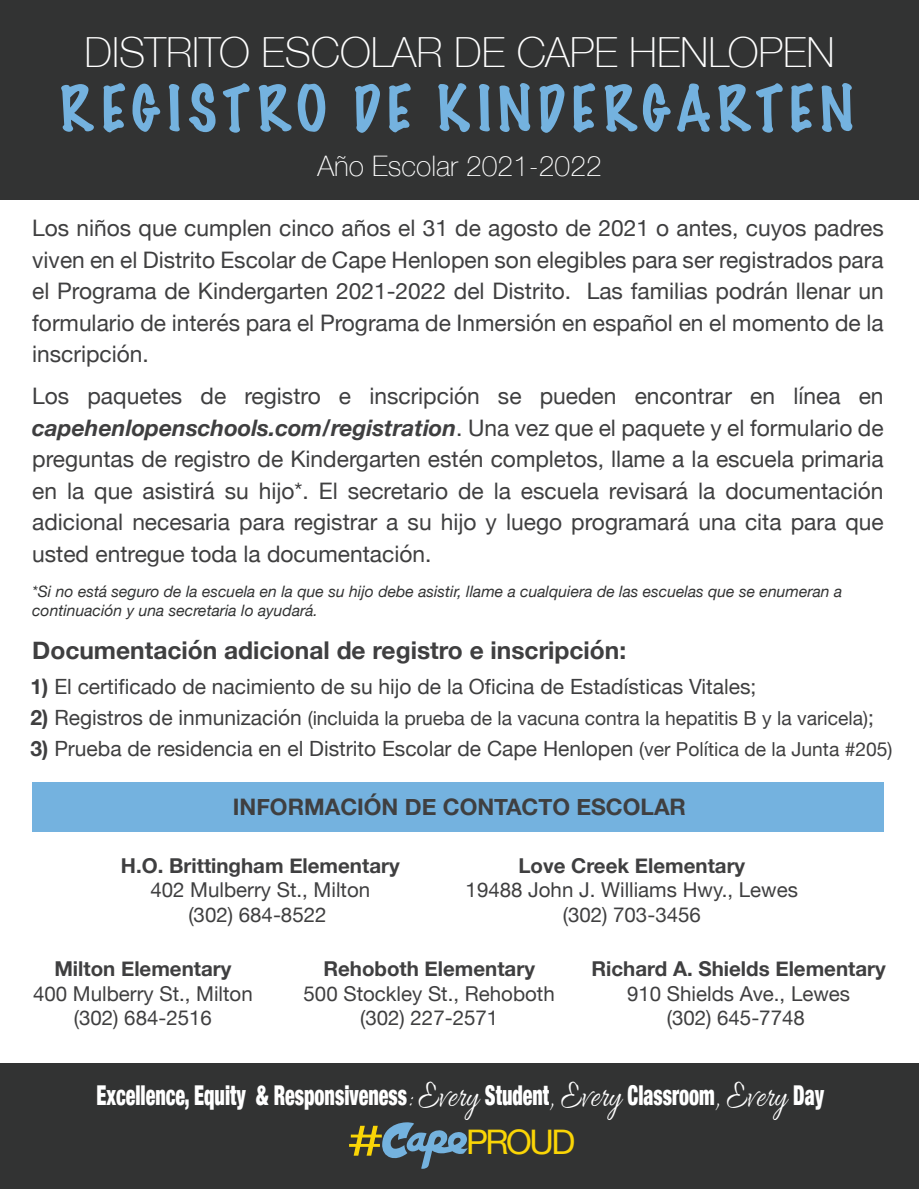
<style>
.page{position:relative;width:919px;height:1189px;background:#fff}
.page>*{position:absolute;margin:0;border:0;box-sizing:border-box;transform-origin:0 0}
.t1{font:100 57.4px "Marker Felt";letter-spacing:.1em;color:#74b2df}
.t2{font:42.88px "Helvetica Neue";color:#fad506;scale:1.56 1}
.t3{font:100 41.48px "Helvetica Neue";color:#fff}
.t4{font:33.95px "Helvetica Neue";letter-spacing:-.075em;color:#fad506}
.t5{font:100 28.35px "Helvetica Neue";color:#fff}
.t6{font:900 condensed 27.3px "Helvetica Neue";color:#fff;scale:.73 1}
.t7{font:700 24.5px "Helvetica Neue";color:#3f3f40}
.t8{font:22.75px/31.5px "Helvetica Neue";color:#3f3f40;text-align:justify}
.t9{font:700 22.75px "Helvetica Neue";color:#3f3f40}
.t10{font:21px "Helvetica Neue";color:#3f3f40}
.t11{font:20.47px/24.5px "Helvetica Neue";color:#3f3f40;text-align:center}
.t12{font:700 20.47px "Helvetica Neue";color:#3f3f40}
.t13{font:19.25px "Helvetica Neue";color:#3f3f40}
.t14{font:italic 15.75px/18.9px "Helvetica Neue";color:#323333}
.s1{font-weight:700;font-style:italic}
.s2{font-weight:700}
.s3{font-weight:700;font-size:21px}
.s4{font-size:21px}
.s5{font-size:19.25px}
.s6{font-family:"Allura";font-weight:400;font-stretch:normal;font-size:39.55px}
</style>
<div class="page">
<div style="left:32px;top:782px;width:851px;height:50px;background:#74b2df"></div>
<div style="left:0;top:0;width:918px;height:200px;background:#323333"></div>
<div style="left:0;top:1063px;width:918px;height:126px;background:#323333"></div>
<svg style="left:382px;top:1122px;width:85px;height:46px"></svg>
<h3 class="t3" style="left:84px;top:21px;width:751px">DISTRITO ESCOLAR DE CAPE HENLOPEN</h3>
<h1 class="t1" style="left:60px;top:63px;width:795px">REGISTRO DE KINDERGARTEN</h1>
<p class="t5" style="left:317px;top:145px;width:286px">Año Escolar 2021-2022</p>
<p class="t8" style="left:32px;top:214px;width:853px">Los niños que cumplen cinco años el 31 de agosto de 2021 o antes, cuyos padres viven en el Distrito Escolar de Cape Henlopen son elegibles para ser registrados para el Programa de Kindergarten 2021-2022 del Distrito. Las familias podrán llenar un formulario de interés para el Programa de Inmersión en español en el momento de la inscripción.</p>
<p class="t8" style="left:32px;top:382px;width:853px">Los paquetes de registro e inscripción se pueden encontrar en línea en <span class="s1">capehenlopenschools.com/registration</span>. Una vez que el paquete y el formulario de preguntas de registro de Kindergarten estén completos, llame a la escuela primaria en la que asistirá su hijo*. El secretario de la escuela revisará la documentación adicional necesaria para registrar a su hijo y luego programará una cita para que usted entregue toda la documentación.</p>
<p class="t14" style="left:32px;top:583px;width:811px">*Si no está seguro de la escuela en la que su hijo debe asistir, llame a cualquiera de las escuelas que se enumeran a continuación y una secretaria lo ayudará.</p>
<p class="t7" style="left:32px;top:631px;width:595px">Documentación adicional de registro e inscripción:</p>
<p class="t10" style="left:31px;top:671px;width:727px"><span class="s2">1)</span> El certificado de nacimiento de su hijo de la Oficina de Estadísticas Vitales;</p>
<p class="t13" style="left:31px;top:704px;width:844px"><span class="s3">2)</span> <span class="s4">Registros de inmunización</span> (incluida la prueba de la vacuna contra la hepatitis B y la varicela)<span class="s4">;</span></p>
<p class="t10" style="left:31px;top:734px;width:863px"><span class="s2">3)</span> Prueba de residencia en el Distrito Escolar de Cape Henlopen <span class="s5">(ver Política de la Junta #205)</span></p>
<p class="t9" style="left:233px;top:788px;width:454px">INFORMACIÓN DE CONTACTO ESCOLAR</p>
<p class="t12" style="left:121px;top:849px;width:280px">H.O. Brittingham Elementary</p>
<p class="t11" style="left:150px;top:879px;width:221px">402 Mulberry St., Milton (302) 684-8522</p>
<p class="t12" style="left:518px;top:849px;width:228px">Love Creek Elementary</p>
<p class="t11" style="left:465px;top:879px;width:334px">19488 John J. Williams Hwy., Lewes (302) 703-3456</p>
<p class="t12" style="left:54px;top:952px;width:178px">Milton Elementary</p>
<p class="t11" style="left:33px;top:982px;width:221px">400 Mulberry St., Milton (302) 684-2516</p>
<p class="t12" style="left:323px;top:952px;width:213px">Rehoboth Elementary</p>
<p class="t11" style="left:303px;top:982px;width:253px">500 Stockley St., Rehoboth (302) 227-2571</p>
<p class="t12" style="left:591px;top:952px;width:296px">Richard A. Shields Elementary</p>
<p class="t11" style="left:627px;top:982px;width:224px">910 Shields Ave., Lewes (302) 645-7748</p>
<p class="t6" style="left:96px;top:1072px;width:998px">Excellence, Equity &amp; Responsiveness<span class="s6">: Every</span> Student<span class="s6">, Every</span> Classroom<span class="s6">, Every</span> Day</p>
<h2 class="t2" style="left:347px;top:1109px;width:25px">#</h2>
<h3 class="t4" style="left:466px;top:1117px;width:111px">PROUD</h3>
</div>
